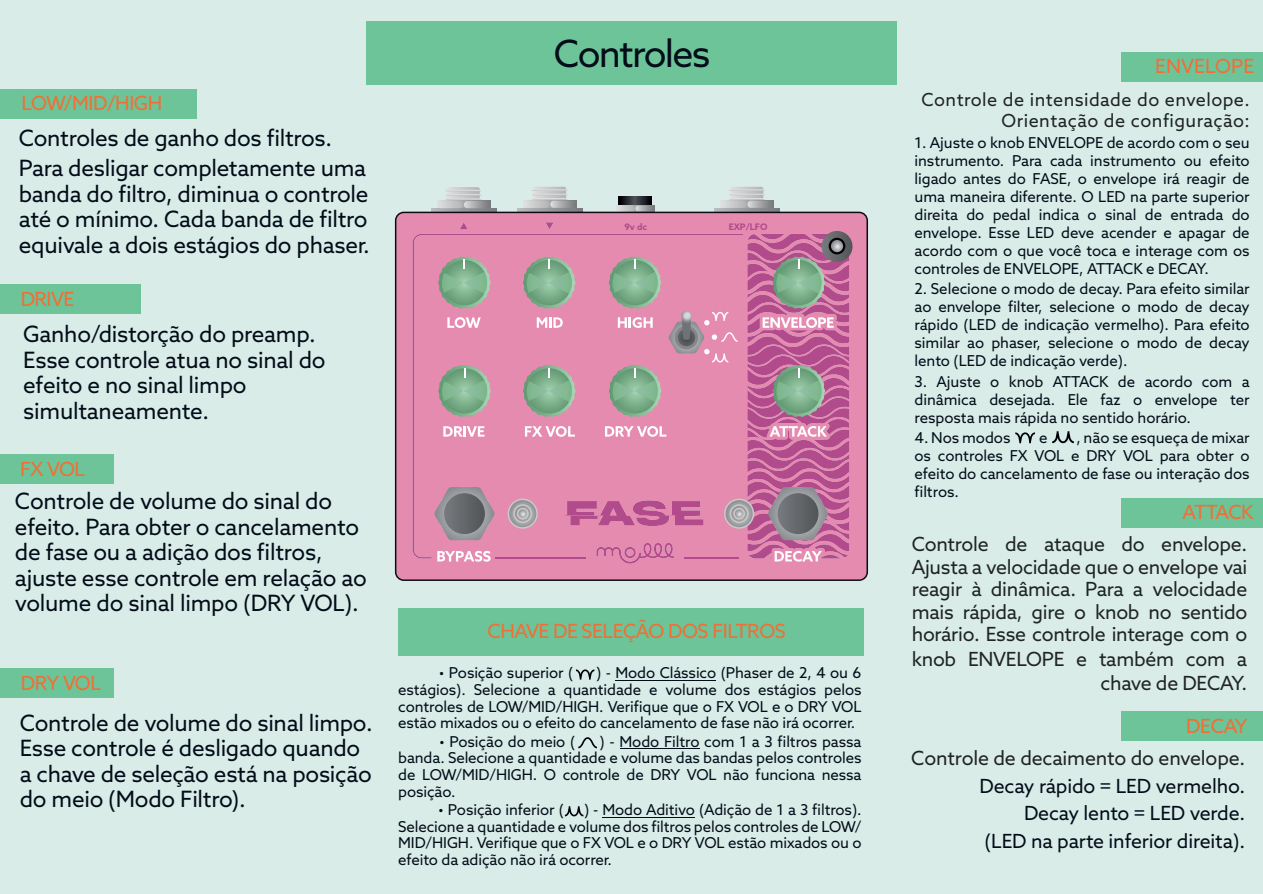
<style>
.page{position:relative;width:1263px;height:894px;background:#fff}
.page>*{position:absolute;margin:0;border:0;box-sizing:border-box;transform-origin:0 0}
.t1{font:37.5px "Azo Sans";letter-spacing:-.045em;color:#030c19}
.t2{font:22.5px/25.5px "Azo Sans";letter-spacing:-.015em;color:#030c19}
.t3{font:19.5px/23px "Azo Sans";letter-spacing:-.015em;color:#1f2424;text-align:right}
.t4{font:19.5px/27.5px "Azo Sans";letter-spacing:-.01em;color:#030c19;text-align:right}
.t5{font:19.5px "Azo Sans";letter-spacing:-.025em;color:#f26e35}
.t6{font:19.5px "Azo Sans";letter-spacing:.005em;color:#f26e35}
.t7{font:18px/21.5px "Azo Sans";letter-spacing:.025em;color:#1f2424;text-align:right}
.t8{font:15px/18px "Azo Sans";letter-spacing:-.005em;color:#030c19;text-align:justify}
.t9{font:700 9px "Azo Sans";color:#b14b8b}
</style>
<div class="page">
<div style="left:0;top:0;width:1263px;height:893px;background:#d9ece8"></div>
<hr style="left:615px;top:679px;width:101px;height:1px;background:#030c19">
<hr style="left:619px;top:748px;width:80px;height:1px;background:#030c19">
<hr style="left:602px;top:816px;width:93px;height:1px;background:#030c19">
<svg style="left:578px;top:737px;width:19px;height:11px"></svg>
<svg style="left:576px;top:669px;width:18px;height:10px"></svg>
<svg style="left:565px;top:806px;width:18px;height:10px"></svg>
<div style="left:0;top:89px;width:197px;height:29px;background:#6cc498"></div>
<div style="left:0;top:284px;width:140px;height:30px;background:#6cc498"></div>
<div style="left:0;top:454px;width:113px;height:29px;background:#6cc498"></div>
<div style="left:0;top:668px;width:114px;height:29px;background:#6cc498"></div>
<div style="left:1122px;top:53px;width:141px;height:29px;background:#6cc498"></div>
<div style="left:1122px;top:710px;width:141px;height:29px;background:#6cc498"></div>
<div style="left:1121px;top:498px;width:141px;height:29px;background:#6cc498"></div>
<div style="left:366px;top:21px;width:530px;height:63px;background:#6cc498"></div>
<div style="left:398px;top:608px;width:466px;height:47px;background:#6cc498"></div>
<svg style="left:616px;top:205px;width:38px;height:6px"></svg>
<svg style="left:617px;top:205px;width:18px;height:6px"></svg>
<svg style="left:635px;top:205px;width:18px;height:6px"></svg>
<svg style="left:619px;top:197px;width:33px;height:8px"></svg>
<svg style="left:447px;top:187px;width:33px;height:24px"></svg>
<svg style="left:445px;top:190px;width:37px;height:10px"></svg>
<svg style="left:437px;top:201px;width:53px;height:7px"></svg>
<svg style="left:431px;top:208px;width:65px;height:3px"></svg>
<svg style="left:438px;top:201px;width:25px;height:7px"></svg>
<svg style="left:464px;top:201px;width:25px;height:7px"></svg>
<svg style="left:533px;top:187px;width:33px;height:24px"></svg>
<svg style="left:532px;top:189px;width:36px;height:10px"></svg>
<svg style="left:524px;top:200px;width:53px;height:8px"></svg>
<svg style="left:517px;top:208px;width:66px;height:3px"></svg>
<svg style="left:524px;top:201px;width:25px;height:7px"></svg>
<svg style="left:550px;top:201px;width:25px;height:7px"></svg>
<div style="left:731px;top:187px;width:32px;height:24px;background:linear-gradient(to right,#cdcece,#bbbdbe);border-radius:2px"></div>
<svg style="left:729px;top:189px;width:36px;height:10px"></svg>
<svg style="left:721px;top:200px;width:53px;height:8px"></svg>
<svg style="left:715px;top:208px;width:65px;height:3px"></svg>
<svg style="left:722px;top:201px;width:24px;height:7px"></svg>
<svg style="left:747px;top:201px;width:25px;height:7px"></svg>
<div style="left:395px;top:211px;width:473px;height:369px;background:#e68bb0;border:2px solid #0e0b14;border-radius:8px"></div>
<svg style="left:437px;top:558px;width:54px;height:3px"></svg>
<svg style="left:460px;top:223px;width:8px;height:6px"></svg>
<svg style="left:413px;top:234px;width:102px;height:324px"></svg>
<svg style="left:434px;top:487px;width:61px;height:53px"></svg>
<div style="left:444px;top:493px;width:41px;height:41px;background:linear-gradient(to right,#787b7e,#525558);border-radius:50%"></div>
<svg style="left:438px;top:256px;width:53px;height:53px"></svg>
<svg style="left:438px;top:364px;width:53px;height:53px"></svg>
<svg style="left:508px;top:499px;width:29px;height:28px"></svg>
<div style="left:508px;top:498px;width:30px;height:30px;border:2px solid #cbcac8;border-radius:50%"></div>
<div style="left:513px;top:504px;width:19px;height:19px;border:2px solid #cbcac8;border-radius:50%"></div>
<div style="left:821px;top:231px;width:31px;height:31px;background:#55585b;border-radius:50%"></div>
<svg style="left:515px;top:222px;width:334px;height:341px"></svg>
<svg style="left:1015px;top:432px;width:20px;height:11px"></svg>
<svg style="left:1052px;top:431px;width:22px;height:12px"></svg>
<h3 class="t5" style="left:21px;top:95px;width:142px">LOW/MID/HIGH</h3>
<h2 class="t2" style="left:19px;top:125px;width:349px;line-height:30px">Controles de ganho dos filtros.<br>Para desligar completamente uma</h2>
<h2 class="t2" style="left:19px;top:183px;width:352px;text-align:justify">banda do filtro, diminua o controle até o mínimo. Cada banda de filtro equivale a dois estágios do phaser.</h2>
<h3 class="t5" style="left:21px;top:291px;width:55px">DRIVE</h3>
<h2 class="t2" style="left:23px;top:323px;width:304px">Ganho/distorção do preamp.<br>Esse controle atua no sinal do efeito e no sinal limpo simultaneamente.</h2>
<h3 class="t5" style="left:20px;top:460px;width:67px">FX VOL</h3>
<h2 class="t2" style="left:15px;top:490px;width:354px">Controle de volume do sinal do efeito. Para obter o cancelamento de fase ou a adição dos filtros, ajuste esse controle em relação ao volume do sinal limpo (DRY VOL).</h2>
<h3 class="t5" style="left:21px;top:674px;width:82px">DRY VOL</h3>
<h2 class="t2" style="left:20px;top:711px;width:354px">Controle de volume do sinal limpo.<br>Esse controle é desligado quando a chave de seleção está na posição do meio (Modo Filtro).</h2>
<h1 class="t1" style="left:554px;top:38px;width:158px">Controles</h1>
<p class="t9" style="left:624px;top:223px;width:24px">9v dc</p>
<p class="t9" style="left:729px;top:223px;width:40px">EXP/LFO</p>
<h3 class="t5" style="left:487px;top:622px;width:300px">CHAVE DE SELEÇÃO DOS FILTROS</h3>
<p class="t8" style="left:398px;top:666px;width:465px;line-height:16.5px;text-indent:198px">) - Modo Clássico (Phaser de 2, 4 ou 6 estágios). Selecione a quantidade e volume dos estágios pelos controles de LOW/MID/HIGH. Verifique que o FX VOL e o DRY VOL estão mixados ou o efeito do cancelamento de fase não irá ocorrer.</p>
<p class="t8" style="left:439px;top:733px;width:138px">• Posição do meio (</p>
<p class="t8" style="left:439px;top:665px;width:136px">• Posição superior (</p>
<p class="t8" style="left:398px;top:734px;width:465px;line-height:16.5px;text-indent:201px">) - Modo Filtro com 1 a 3 filtros passa banda. Selecione a quantidade e volume das bandas pelos controles de LOW/MID/HIGH. O controle de DRY VOL não funciona nessa posição.</p>
<p class="t8" style="left:438px;top:802px;width:127px">• Posição inferior (</p>
<p class="t8" style="left:398px;top:802px;width:465px;line-height:16.5px;text-indent:186px">) - Modo Aditivo (Adição de 1 a 3 filtros).<br>Selecione a quantidade e volume dos filtros pelos controles de LOW/ MID/HIGH. Verifique que o FX VOL e o DRY VOL estão mixados ou o efeito da adição não irá ocorrer.</p>
<h3 class="t6" style="left:1155px;top:58px;width:100px">ENVELOPE</h3>
<p class="t7" style="left:921px;top:90px;width:330px">Controle de intensidade do envelope.<br>Orientação de configuração:</p>
<p class="t8" style="left:914px;top:134px;width:337px">1. Ajuste o knob ENVELOPE de acordo com o seu instrumento. Para cada instrumento ou efeito ligado antes do FASE, o envelope irá reagir de uma maneira diferente. O LED na parte superior direita do pedal indica o sinal de entrada do envelope. Esse LED deve acender e apagar de acordo com o que você toca e interage com os controles de ENVELOPE, ATTACK e DECAY.</p>
<p class="t8" style="left:914px;top:281px;width:337px">2. Selecione o modo de decay. Para efeito similar ao envelope filter, selecione o modo de decay rápido (LED de indicação vermelho). Para efeito similar ao phaser, selecione o modo de decay lento (LED de indicação verde).</p>
<p class="t8" style="left:914px;top:373px;width:337px">3. Ajuste o knob ATTACK de acordo com a dinâmica desejada. Ele faz o envelope ter resposta mais rápida no sentido horário.</p>
<p class="t8" style="left:914px;top:429px;width:97px">4. Nos modos</p>
<p class="t8" style="left:1039px;top:429px;width:10px">e</p>
<p class="t8" style="left:914px;top:429px;width:337px;text-indent:162px">, não se esqueça de mixar os controles FX VOL e DRY VOL para obter o efeito do cancelamento de fase ou interação dos filtros.</p>
<h3 class="t5" style="left:1183px;top:504px;width:72px">ATTACK</h3>
<h3 class="t3" style="left:912px;top:534px;width:337px">Controle de ataque do envelope.<br>Ajusta a velocidade que o envelope vai reagir à dinâmica. Para a velocidade mais rápida, gire o knob no sentido horário. Esse controle interage com o knob ENVELOPE e também com a chave de DECAY.</h3>
<h3 class="t5" style="left:1186px;top:717px;width:63px">DECAY</h3>
<h3 class="t3" style="left:911px;top:748px;width:336px">Controle de decaimento do envelope.</h3>
<h3 class="t4" style="left:980px;top:773px;width:267px">Decay rápido = LED vermelho.<br>Decay lento = LED verde. (LED na parte inferior direita).</h3>
</div>
